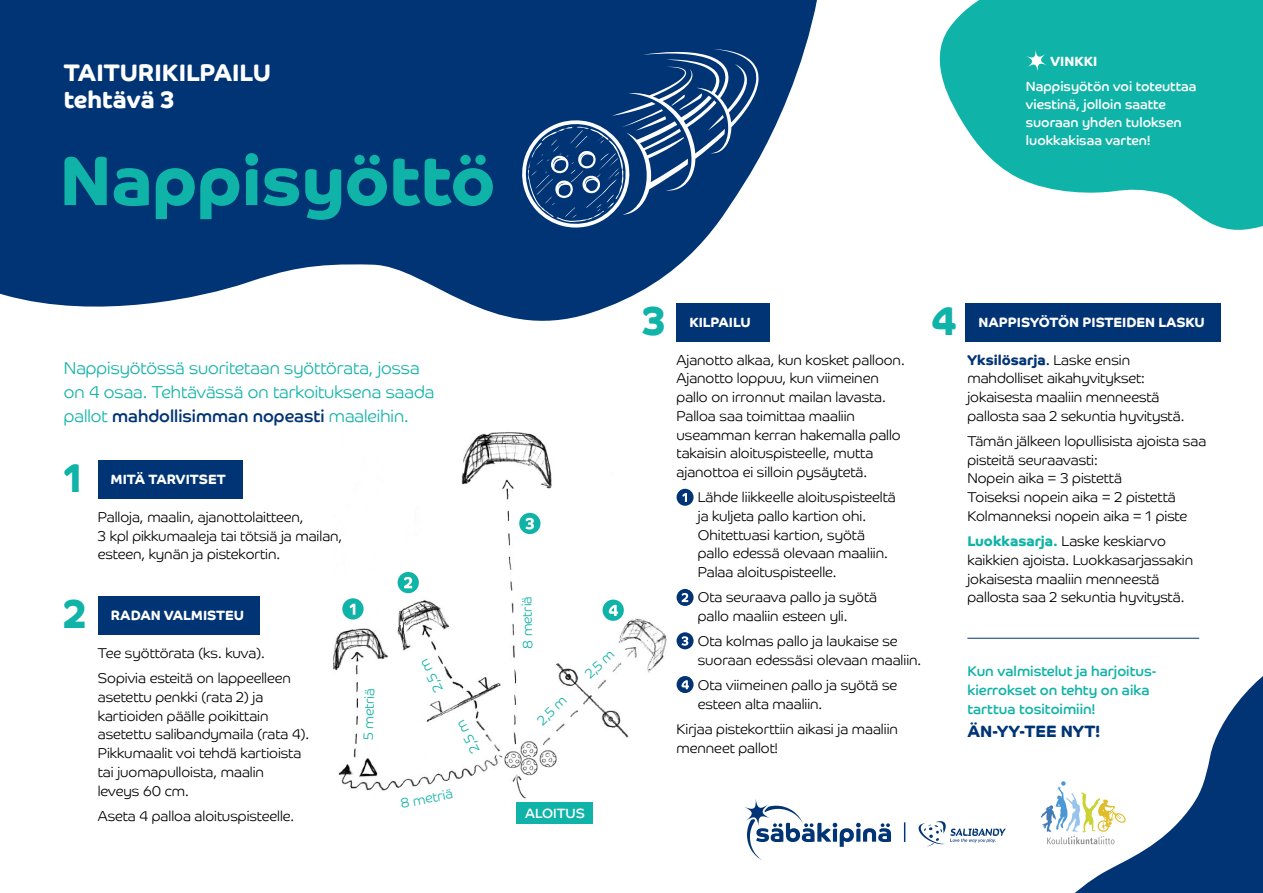
<style>
.page{position:relative;width:1263px;height:893px;background:#fff}
.page>*{position:absolute;margin:0;border:0;box-sizing:border-box;transform-origin:0 0}
.t1{font:700 70.5px "Co Headline";color:#10b3a7}
.t2{font:700 40.5px "Co Headline";color:#10b3a7}
.t3{font:700 24px/27px "Co Headline";color:#fff}
.t4{font:300 17.25px/24px "Co Headline";color:#10b3a7}
.t5{font:700 16.5px "Co Headline";color:#003475}
.t6{font:300 14.25px/18.8px "Co Headline";color:#000}
.t7{font:14.25px/18.8px "Co Headline";color:#10b3a7}
.t8{font:13.5px/18px "Co Headline";color:#fff}
.t9{font:700 13.5px "Co Headline";color:#fff}
.t10{font:300 13.5px "Co Headline";color:#10b3a7}
.s1{font-weight:400;color:#003475}
.s2{font-weight:700;color:#003475}
.s3{font-weight:700;color:#10b3a7}
</style>
<div class="page">
<svg style="left:939px;top:0;width:324px;height:230px;fill:#10b3a7"></svg>
<img style="left:334px;top:432px;width:333px;height:374px">
<div style="left:98px;top:460px;width:144px;height:39px;background:#003475"></div>
<svg style="left:0;top:0;width:817px;height:342px;fill:#003475"></svg>
<img style="left:503px;top:744px;width:16px;height:28px">
<img style="left:539px;top:746px;width:19px;height:22px">
<img style="left:519px;top:737px;width:20px;height:19px">
<img style="left:519px;top:756px;width:20px;height:20px">
<svg style="left:1026px;top:49px;width:21px;height:23px"></svg>
<svg style="left:993px;top:637px;width:270px;height:256px"></svg>
<svg style="left:918px;top:821px;width:87px;height:26px"></svg>
<svg style="left:904px;top:822px;width:1px;height:20px"></svg>
<svg style="left:745px;top:799px;width:146px;height:61px"></svg>
<svg style="left:1041px;top:781px;width:84px;height:63px"></svg>
<div style="left:98px;top:596px;width:162px;height:39px;background:#003475"></div>
<svg style="left:521px;top:49px;width:238px;height:181px;background:#29558b"></svg>
<div style="left:676px;top:489px;width:17px;height:17px;background:#003475;border-radius:50%"></div>
<svg style="left:682px;top:493px;width:5px;height:9px"></svg>
<svg style="left:676px;top:589px;width:17px;height:17px"></svg>
<svg style="left:682px;top:593px;width:6px;height:9px"></svg>
<div style="left:676px;top:632px;width:17px;height:17px;background:#003475;border-radius:50%"></div>
<svg style="left:681px;top:636px;width:7px;height:10px"></svg>
<div style="left:676px;top:676px;width:17px;height:17px;background:#003475;border-radius:50%"></div>
<svg style="left:681px;top:680px;width:8px;height:9px"></svg>
<div style="left:676px;top:303px;width:94px;height:38px;background:#003475"></div>
<div style="left:966px;top:303px;width:255px;height:38px;background:#003475"></div>
<svg style="left:342px;top:598px;width:22px;height:22px"></svg>
<svg style="left:350px;top:604px;width:5px;height:11px"></svg>
<div style="left:398px;top:572px;width:21px;height:21px;background:#10b3a7;border-radius:50%"></div>
<svg style="left:404px;top:577px;width:8px;height:11px"></svg>
<div style="left:519px;top:513px;width:21px;height:21px;background:#10b3a7;border-radius:50%"></div>
<svg style="left:525px;top:518px;width:9px;height:11px"></svg>
<div style="left:603px;top:600px;width:21px;height:21px;background:#10b3a7;border-radius:50%"></div>
<svg style="left:609px;top:605px;width:9px;height:11px"></svg>
<div style="left:531px;top:782px;width:77px;height:24px;background:#fff"></div>
<div style="left:517px;top:803px;width:76px;height:21px;background:#10b3a7"></div>
<hr style="left:967px;top:638px;width:232px;height:1px;background:#003475">
<h3 class="t3" style="left:64px;top:60px;width:209px">TAITURIKILPAILU tehtävä 3</h3>
<h1 class="t1" style="left:60px;top:139px;width:437px">Nappisyöttö</h1>
<p class="t9" style="left:1050px;top:54px;width:48px">VINKKI</p>
<p class="t8" style="left:1026px;top:77px;width:172px">Nappisyötön voi toteuttaa viestinä, jolloin saatte suoraan yhden tuloksen luokkakisaa varten!</p>
<p class="t4" style="left:64px;top:356px;width:372px">Nappisyötössä suoritetaan syöttörata, jossa on 4 osaa. Tehtävässä on tarkoituksena saada pallot <span class="s1">mahdollisimman nopeasti</span> maaleihin.</p>
<h2 class="t2" style="left:63px;top:454px;width:21px">1</h2>
<p class="t9" style="left:111px;top:471px;width:117px">MITÄ TARVITSET</p>
<p class="t6" style="left:98px;top:508px;width:246px">Palloja, maalin, ajanottolaitteen,<br>3 kpl pikkumaaleja tai tötsiä ja mailan, esteen, kynän ja pistekortin.</p>
<h2 class="t2" style="left:64px;top:590px;width:24px">2</h2>
<p class="t9" style="left:111px;top:607px;width:134px">RADAN VALMISTEU</p>
<p class="t6" style="left:98px;top:640px;width:195px;line-height:25px">Tee syöttörata (ks. kuva).<br>Sopivia esteitä on lappeelleen</p>
<p class="t6" style="left:98px;top:687px;width:213px">asetettu penkki (rata 2) ja kartioiden päälle poikittain asetettu salibandymaila (rata 4).<br>Pikkumaalit voi tehdä kartioista tai juomapulloista, maalin<br>leveys 60 cm.</p>
<p class="t6" style="left:98px;top:806px;width:198px">Aseta 4 palloa aloituspisteelle.</p>
<p class="t10" style="left:360px;top:739px;width:53px;rotate:-88deg">5 metriä</p>
<p class="t10" style="left:432px;top:694px;width:36px;rotate:-118deg">2,5 m</p>
<p class="t10" style="left:469px;top:756px;width:36px;rotate:-118deg">2,5 m</p>
<p class="t10" style="left:399px;top:796px;width:54px;rotate:-11deg">8 metriä</p>
<p class="t10" style="left:520px;top:649px;width:54px;rotate:-91deg">8 metriä</p>
<p class="t10" style="left:534px;top:716px;width:36px;rotate:-44deg">2,5 m</p>
<p class="t10" style="left:582px;top:670px;width:36px;rotate:-44deg">2,5 m</p>
<p class="t8" style="left:525px;top:804px;width:61px">ALOITUS</p>
<h2 class="t2" style="left:642px;top:297px;width:26px">3</h2>
<p class="t9" style="left:689px;top:314px;width:63px">KILPAILU</p>
<h2 class="t2" style="left:931px;top:297px;width:27px">4</h2>
<p class="t6" style="left:676px;top:350px;width:230px">Ajanotto alkaa, kun kosket palloon.<br>Ajanotto loppuu, kun viimeinen pallo on irronnut mailan lavasta.<br>Palloa saa toimittaa maaliin useamman kerran hakemalla pallo takaisin aloituspisteelle, mutta ajanottoa ei silloin pysäytetä.</p>
<p class="t6" style="left:698px;top:488px;width:200px">Lähde liikkeelle aloituspisteeltä ja kuljeta pallo kartion ohi.<br>Ohitettuasi kartion, syötä pallo edessä olevaan maaliin.<br>Palaa aloituspisteelle.</p>
<p class="t6" style="left:698px;top:588px;width:181px">Ota seuraava pallo ja syötä pallo maaliin esteen yli.</p>
<p class="t6" style="left:698px;top:632px;width:225px">Ota kolmas pallo ja laukaise se suoraan edessäsi olevaan maaliin.</p>
<p class="t6" style="left:698px;top:676px;width:201px">Ota viimeinen pallo ja syötä se esteen alta maaliin.</p>
<p class="t6" style="left:676px;top:720px;width:223px">Kirjaa pistekorttiin aikasi ja maaliin menneet pallot!</p>
<p class="t9" style="left:978px;top:314px;width:228px">NAPPISYÖTÖN PISTEIDEN LASKU</p>
<p class="t6" style="left:967px;top:350px;width:218px"><span class="s2">Yksilösarja</span><span class="s1">.</span> Laske ensin mahdolliset aikahyvitykset: jokaisesta maaliin menneestä pallosta saa 2 sekuntia hyvitystä.</p>
<p class="t6" style="left:967px;top:432px;width:240px">Tämän jälkeen lopullisista ajoista saa pisteitä seuraavasti:<br>Nopein aika = 3 pistettä<br>Toiseksi nopein aika = 2 pistettä<br>Kolmanneksi nopein aika = 1 piste</p>
<p class="t6" style="left:967px;top:532px;width:227px"><span class="s3">Luokkasarja.</span> Laske keskiarvo kaikkien ajoista. Luokkasarjassakin jokaisesta maaliin menneestä pallosta saa 2 sekuntia hyvitystä.</p>
<p class="t7" style="left:967px;top:662px;width:191px">Kun valmistelut ja harjoitus&shy;kierrokset on tehty on aika tarttua tositoimiin!</p>
<p class="t5" style="left:967px;top:721px;width:134px">ÄN-YY-TEE NYT!</p>
</div>
